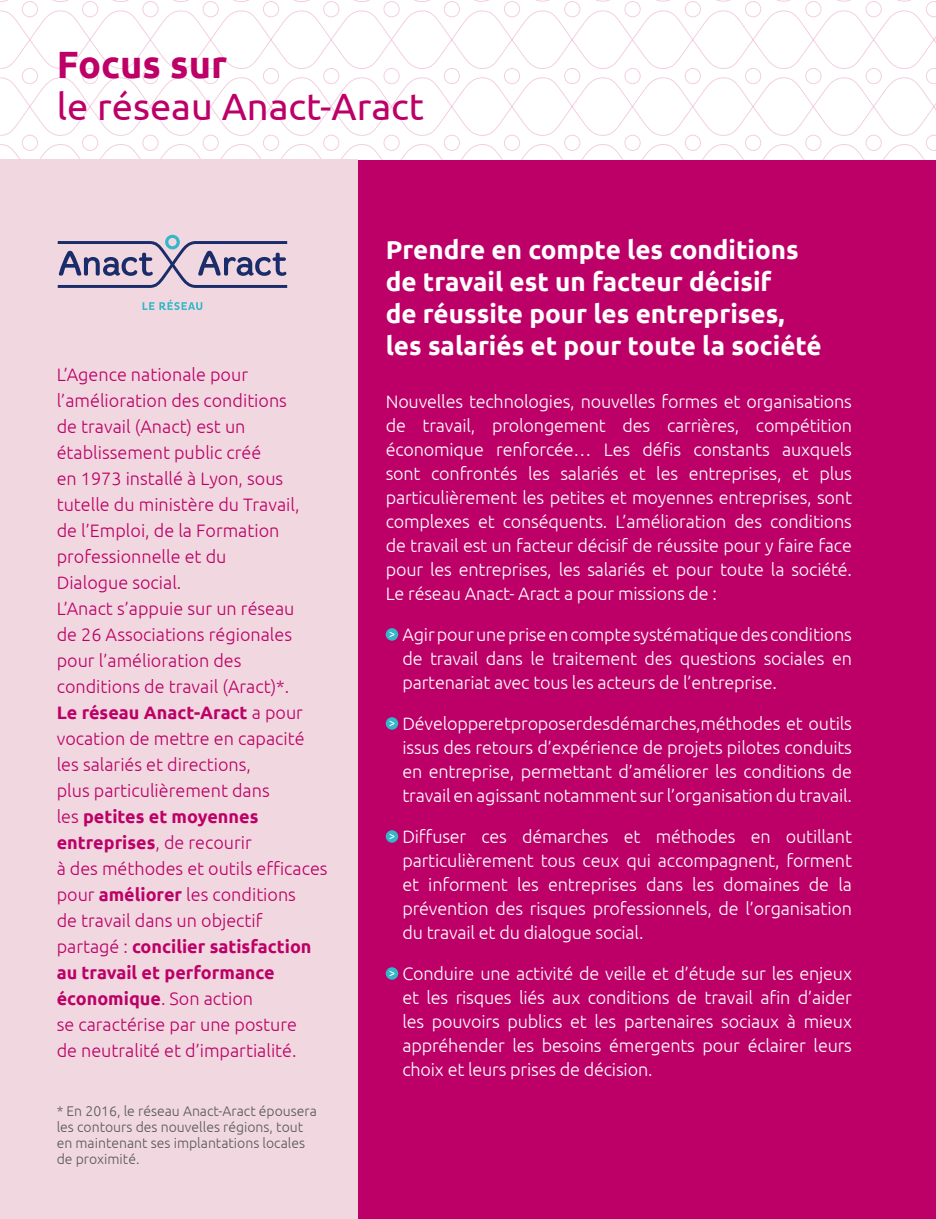
<style>
.page{position:relative;width:936px;height:1219px;background:#fff}
.page>*{position:absolute;margin:0;border:0;box-sizing:border-box;transform-origin:0 0}
.t1{font:38px "Ubuntu";color:#bd0067}
.t2{font:700 38px "Ubuntu";color:#bd0067}
.t3{font:700 26px/32px "Ubuntu";color:#fff}
.t4{font:300 18px/24px "Ubuntu";letter-spacing:-.01em;color:#fff;text-align:justify}
.t5{font:300 18px/26px "Ubuntu";color:#bd0067}
.t6{font:300 14px/16px "Ubuntu";color:#58585a}
.s1{font-weight:700}
</style>
<div class="page">
<div style="left:0;top:148px;width:935px;height:1071px;background:#bd0067"></div>
<svg style="left:0;top:0;width:935px;height:160px"></svg>
<div style="left:0;top:160px;width:357px;height:1059px;background:#f1d8e0"></div>
<svg style="left:143px;top:300px;width:59px;height:10px"></svg>
<svg style="left:58px;top:235px;width:229px;height:53px"></svg>
<div style="left:386px;top:628px;width:12px;height:13px;background:#32b8c9;border-radius:50%"></div>
<svg style="left:389px;top:632px;width:5px;height:5px"></svg>
<div style="left:386px;top:717px;width:12px;height:13px;background:#32b8c9;border-radius:50%"></div>
<svg style="left:389px;top:721px;width:5px;height:5px"></svg>
<div style="left:386px;top:830px;width:12px;height:13px;background:#32b8c9;border-radius:50%"></div>
<svg style="left:389px;top:834px;width:5px;height:5px"></svg>
<div style="left:386px;top:967px;width:12px;height:13px;background:#32b8c9;border-radius:50%"></div>
<svg style="left:389px;top:971px;width:5px;height:5px"></svg>
<h1 class="t2" style="left:57px;top:41px;width:172px">Focus sur</h1>
<h1 class="t1" style="left:57px;top:83px;width:369px">le réseau Anact-Aract</h1>
<p class="t5" style="left:57px;top:361px;width:272px">L’Agence nationale pour l’amélioration des conditions<br>de travail (Anact) est un établissement public créé<br>en 1973 installé à Lyon, sous tutelle du ministère du Travail,<br>de l’Emploi, de la Formation professionnelle et du<br>Dialogue social.<br>L’Anact s’appuie sur un réseau<br>de 26 Associations régionales pour l’amélioration des conditions de travail (Aract)*.<br><span class="s1">Le réseau Anact-Aract</span> a pour vocation de mettre en capacité les salariés et directions,<br>plus particulièrement dans<br>les <span class="s1">petites et moyennes entreprises</span>, de recourir<br>à des méthodes et outils efficaces pour <span class="s1">améliorer</span> les conditions<br>de travail dans un objectif partagé : <span class="s1">concilier satisfaction au travail et performance économique</span>. Son action<br>se caractérise par une posture<br>de neutralité et d’impartialité.</p>
<p class="t6" style="left:57px;top:1102px;width:262px">* En 2016, le réseau Anact-Aract épousera les contours des nouvelles régions, tout en maintenant ses implantations locales de proximité.</p>
<h2 class="t3" style="left:386px;top:234px;width:437px">Prendre en compte les conditions de travail est un facteur décisif<br>de réussite pour les entreprises, les salariés et pour toute la société</h2>
<p class="t4" style="left:386px;top:389px;width:468px">Nouvelles technologies, nouvelles formes et organisations de travail, prolongement des carrières, compétition économique renforcée… Les défis constants auxquels sont confrontés les salariés et les entreprises, et plus particulièrement les petites et moyennes entreprises, sont complexes et conséquents. L’amélioration des conditions de travail est un facteur décisif de réussite pour y faire face pour les entreprises, les salariés et pour toute la société.<br>Le réseau Anact- Aract a pour missions de :</p>
<p class="t4" style="left:402px;top:622px;width:451px">Agir pour une prise en compte systématique des conditions de travail dans le traitement des questions sociales en partenariat avec tous les acteurs de l’entreprise.</p>
<p class="t4" style="left:402px;top:711px;width:451px">Développeretproposerdesdémarches,méthodes et outils issus des retours d’expérience de projets pilotes conduits en entreprise, permettant d’améliorer les conditions de travail en agissant notamment sur l’organisation du travail.</p>
<p class="t4" style="left:402px;top:824px;width:451px">Diffuser ces démarches et méthodes en outillant particulièrement tous ceux qui accompagnent, forment et informent les entreprises dans les domaines de la prévention des risques professionnels, de l’organisation du travail et du dialogue social.</p>
<p class="t4" style="left:402px;top:961px;width:451px">Conduire une activité de veille et d’étude sur les enjeux et les risques liés aux conditions de travail afin d’aider les pouvoirs publics et les partenaires sociaux à mieux appréhender les besoins émergents pour éclairer leurs choix et leurs prises de décision.</p>
</div>
